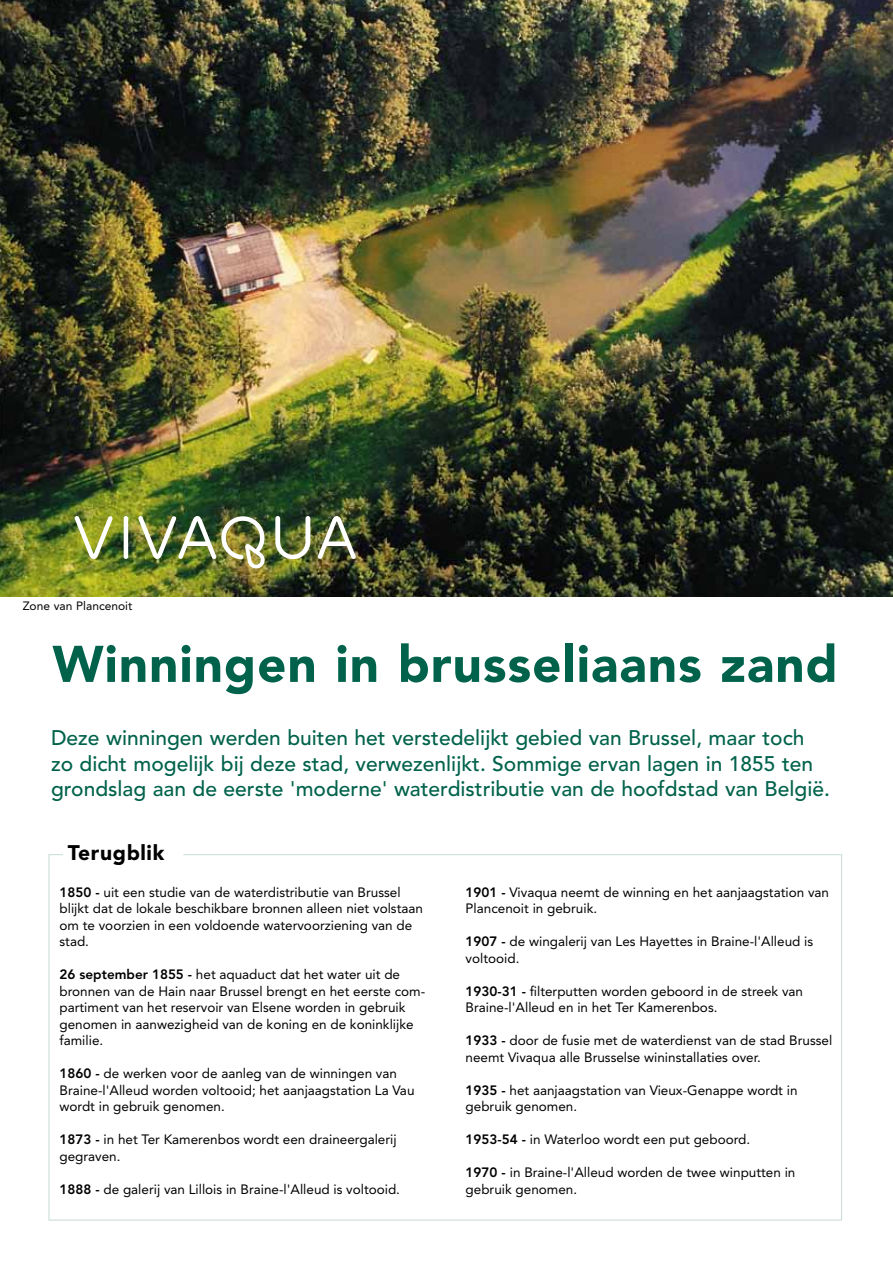
<style>
.page{position:relative;width:893px;height:1263px;background:#fff}
.page>*{position:absolute;margin:0;border:0;box-sizing:border-box;transform-origin:0 0}
.t1{font:900 51px "Avenir LT";letter-spacing:.02em;color:#00624b}
.t2{font:500 21px/25.2px "Avenir LT";color:#00624b}
.t3{font:900 21px "Avenir LT";letter-spacing:.03em;color:#000}
.t4{font:13.5px/16.5px "Avenir LT";color:#000}
.t5{font:12px "Avenir LT";color:#000}
.s1{font-weight:800}
</style>
<div class="page">
<img style="left:0;top:0;width:893px;height:596px">
<svg style="left:75px;top:516px;width:38px;height:43px"></svg>
<hr style="left:124px;top:516px;width:4px;height:43px;background:#fff;border-radius:2px">
<svg style="left:275px;top:516px;width:35px;height:43px"></svg>
<img style="left:318px;top:516px;width:38px;height:43px">
<img style="left:138px;top:516px;width:127px;height:53px">
<p class="t5" style="left:23px;top:599px;width:111px">Zone van Plancenoit</p>
<h1 class="t1" style="left:53px;top:633px;width:787px">Winningen in brusseliaans zand</h1>
<p class="t2" style="left:51px;top:726px;width:780px">Deze winningen werden buiten het verstedelijkt gebied van Brussel, maar toch zo dicht mogelijk bij deze stad, verwezenlijkt. Sommige ervan lagen in 1855 ten grondslag aan de eerste 'moderne' waterdistributie van de hoofdstad van België.</p>
<h2 class="t3" style="left:68px;top:840px;width:98px">Terugblik</h2>
<p class="t4" style="left:60px;top:884px;width:365px"><span class="s1">1850 -</span> uit een studie van de waterdistributie van Brussel blijkt dat de lokale beschikbare bronnen alleen niet volstaan om te voorzien in een voldoende watervoorziening van de stad.</p>
<p class="t4" style="left:60px;top:966px;width:367px"><span class="s1">26 september 1855 -</span> het aquaduct dat het water uit de bronnen van de Hain naar Brussel brengt en het eerste com&shy;partiment van het reservoir van Elsene worden in gebruik genomen in aanwezigheid van de koning en de koninklijke familie.</p>
<p class="t4" style="left:60px;top:1065px;width:356px"><span class="s1">1860 -</span> de werken voor de aanleg van de winningen van<br>Braine-l'Alleud worden voltooid; het aanjaagstation La Vau wordt in gebruik genomen.</p>
<p class="t4" style="left:60px;top:1131px;width:339px"><span class="s1">1873 -</span> in het Ter Kamerenbos wordt een draineergalerij gegraven.</p>
<p class="t4" style="left:60px;top:1181px;width:342px"><span class="s1">1888 -</span> de galerij van Lillois in Braine-l'Alleud is voltooid.</p>
<p class="t4" style="left:466px;top:884px;width:365px"><span class="s1">1901 -</span> Vivaqua neemt de winning en het aanjaagstation van<br>Plancenoit in gebruik.</p>
<p class="t4" style="left:466px;top:933px;width:349px"><span class="s1">1907 -</span> de wingalerij van Les Hayettes in Braine-l'Alleud is voltooid.</p>
<p class="t4" style="left:466px;top:983px;width:339px"><span class="s1">1930-31 -</span> filterputten worden geboord in de streek van<br>Braine-l'Alleud en in het Ter Kamerenbos.</p>
<p class="t4" style="left:466px;top:1032px;width:368px"><span class="s1">1933 -</span> door de fusie met de waterdienst van de stad Brussel neemt Vivaqua alle Brusselse wininstallaties over.</p>
<p class="t4" style="left:466px;top:1082px;width:333px"><span class="s1">1935 -</span> het aanjaagstation van Vieux-Genappe wordt in gebruik genomen.</p>
<p class="t4" style="left:466px;top:1131px;width:286px"><span class="s1">1953-54 -</span> in Waterloo wordt een put geboord.</p>
<p class="t4" style="left:466px;top:1164px;width:331px"><span class="s1">1970 -</span> in Braine-l'Alleud worden de twee winputten in gebruik genomen.</p>
</div>
